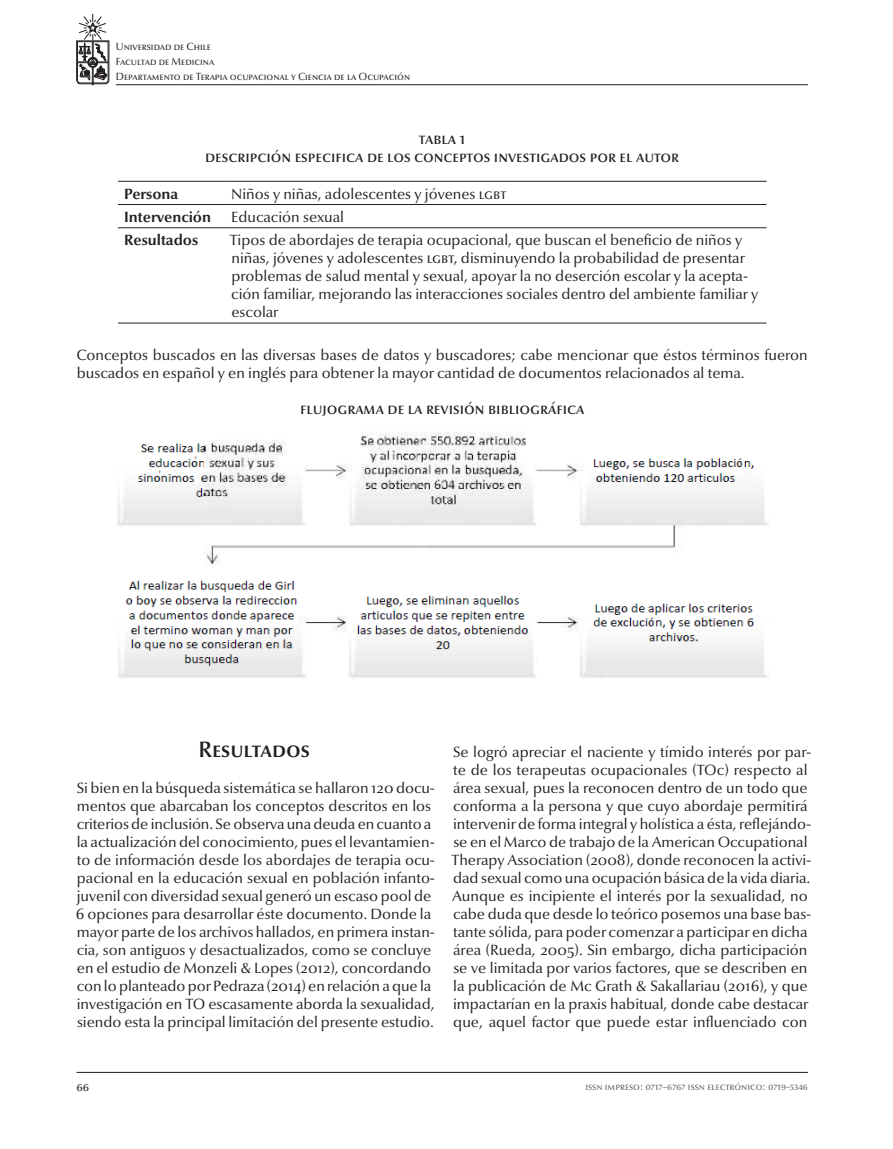
<style>
.page{position:relative;width:893px;height:1149px;background:#fff}
.page>*{position:absolute;margin:0;border:0;box-sizing:border-box;transform-origin:0 0}
.Nivel_1{font:600 22.5px "Optima Nova LT Pro";color:#231f20}
.Titulo_Graficos_y_Ta{font:500 16.5px "Optima Nova LT Pro";color:#231f20}
.Texto{font:15px/18px "Optima Nova LT Pro";color:#231f20}
.Texto_Tablas{font:15px/18px "Optima Nova LT Pro";color:#231f20}
.Texto_Tablas-2{font:700 15px "Optima Nova LT Pro";color:#231f20}
.t1{font:13.5px "Optima Nova LT Pro";color:#231f20}
.t2{font:10.5px/15px "Optima Nova LT Pro";color:#231f20}
.t3{font:10.5px "Optima Nova LT Pro";color:#636366}
</style>
<div class="page">
<hr style="left:116px;top:84px;width:692px;height:1px;background:#231f20">
<svg style="left:76px;top:13px;width:33px;height:72px"></svg>
<hr style="left:77px;top:1071px;width:731px;height:1px;background:#231f20">
<hr style="left:118px;top:181px;width:107px;height:1px;background:#231f20">
<hr style="left:225px;top:181px;width:541px;height:1px;background:#231f20">
<hr style="left:118px;top:204px;width:107px;height:1px;background:#231f20">
<hr style="left:225px;top:204px;width:541px;height:1px;background:#231f20">
<hr style="left:118px;top:227px;width:107px;height:1px;background:#231f20">
<hr style="left:225px;top:227px;width:541px;height:1px;background:#231f20">
<hr style="left:118px;top:322px;width:107px;height:1px;background:#231f20">
<hr style="left:225px;top:322px;width:541px;height:1px;background:#231f20">
<img style="left:117px;top:431px;width:652px;height:247px">
<p class="t2" style="left:116px;top:39px;width:296px">Universidad de Chile<br>Facultad de Medicina<br>Departamento de Terapia ocupacional y Ciencia de la Ocupación</p>
<p class="Titulo_Graficos_y_Ta" style="left:419px;top:128px;width:48px">Tabla 1</p>
<p class="Titulo_Graficos_y_Ta" style="left:205px;top:146px;width:476px">Descripción especifica de los conceptos investigados por el autor</p>
<p class="Texto_Tablas-2" style="left:124px;top:184px;width:56px">Persona</p>
<p class="Texto_Tablas" style="left:231px;top:184px;width:277px">Niños y niñas, adolescentes y jóvenes LGBT</p>
<p class="Texto_Tablas-2" style="left:124px;top:207px;width:88px">Intervención</p>
<p class="Texto_Tablas" style="left:231px;top:207px;width:114px">Educación sexual</p>
<p class="Texto_Tablas-2" style="left:124px;top:230px;width:76px">Resultados</p>
<p class="Texto_Tablas" style="left:230px;top:231px;width:530px">Tipos de abordajes de terapia ocupacional, que buscan el beneficio de niños y niñas, jóvenes y adolescentes LGBT, disminuyendo la probabilidad de presentar problemas de salud mental y sexual, apoyar la no deserción escolar y la acepta&shy;ción familiar, mejorando las interacciones sociales dentro del ambiente familiar y escolar</p>
<p class="Texto" style="left:76px;top:346px;width:733px">Conceptos buscados en las diversas bases de datos y buscadores; cabe mencionar que éstos términos fueron buscados en español y en inglés para obtener la mayor cantidad de documentos relacionados al tema.</p>
<p class="Titulo_Graficos_y_Ta" style="left:300px;top:398px;width:286px">Flujograma de la revisión bibliográfica</p>
<p class="Nivel_1" style="left:199px;top:734px;width:113px">Resultados</p>
<p class="Texto" style="left:76px;top:778px;width:361px">Si bien en la búsqueda sistemática se hallaron 120 docu&shy;mentos que abarcaban los conceptos descritos en los criterios de inclusión. Se observa una deuda en cuanto a la actualización del conocimiento, pues el levantamien&shy;to de información desde los abordajes de terapia ocu&shy;pacional en la educación sexual en población infanto&shy;juvenil con diversidad sexual generó un escaso pool de 6 opciones para desarrollar éste documento. Donde la mayor parte de los archivos hallados, en primera instan&shy;cia, son antiguos y desactualizados, como se concluye en el estudio de Monzeli &amp; Lopes (2012), concordando con lo planteado por Pedraza (2014) en relación a que la investigación en TO escasamente aborda la sexualidad, siendo esta la principal limitación del presente estudio.</p>
<p class="Texto" style="left:452px;top:742px;width:361px">Se logró apreciar el naciente y tímido interés por par&shy;te de los terapeutas ocupacionales (TOc) respecto al área sexual, pues la reconocen dentro de un todo que conforma a la persona y que cuyo abordaje permitirá intervenir de forma integral y holística a ésta, reflejándo&shy;se en el Marco de trabajo de la American Occupational Therapy Association (2008), donde reconocen la activi&shy;dad sexual como una ocupación básica de la vida diaria.<br>Aunque es incipiente el interés por la sexualidad, no cabe duda que desde lo teórico posemos una base bas&shy;tante sólida, para poder comenzar a participar en dicha área (Rueda, 2005). Sin embargo, dicha participación se ve limitada por varios factores, que se describen en la publicación de Mc Grath &amp; Sakallariau (2016), y que impactarían en la praxis habitual, donde cabe destacar que, aquel factor que puede estar influenciado con</p>
<p class="t1" style="left:77px;top:1077px;width:14px">66</p>
<p class="t3" style="left:585px;top:1079px;width:224px">ISSN i mpreso: 0717–6767 ISSN electróni co: 0719-5346</p>
</div>
